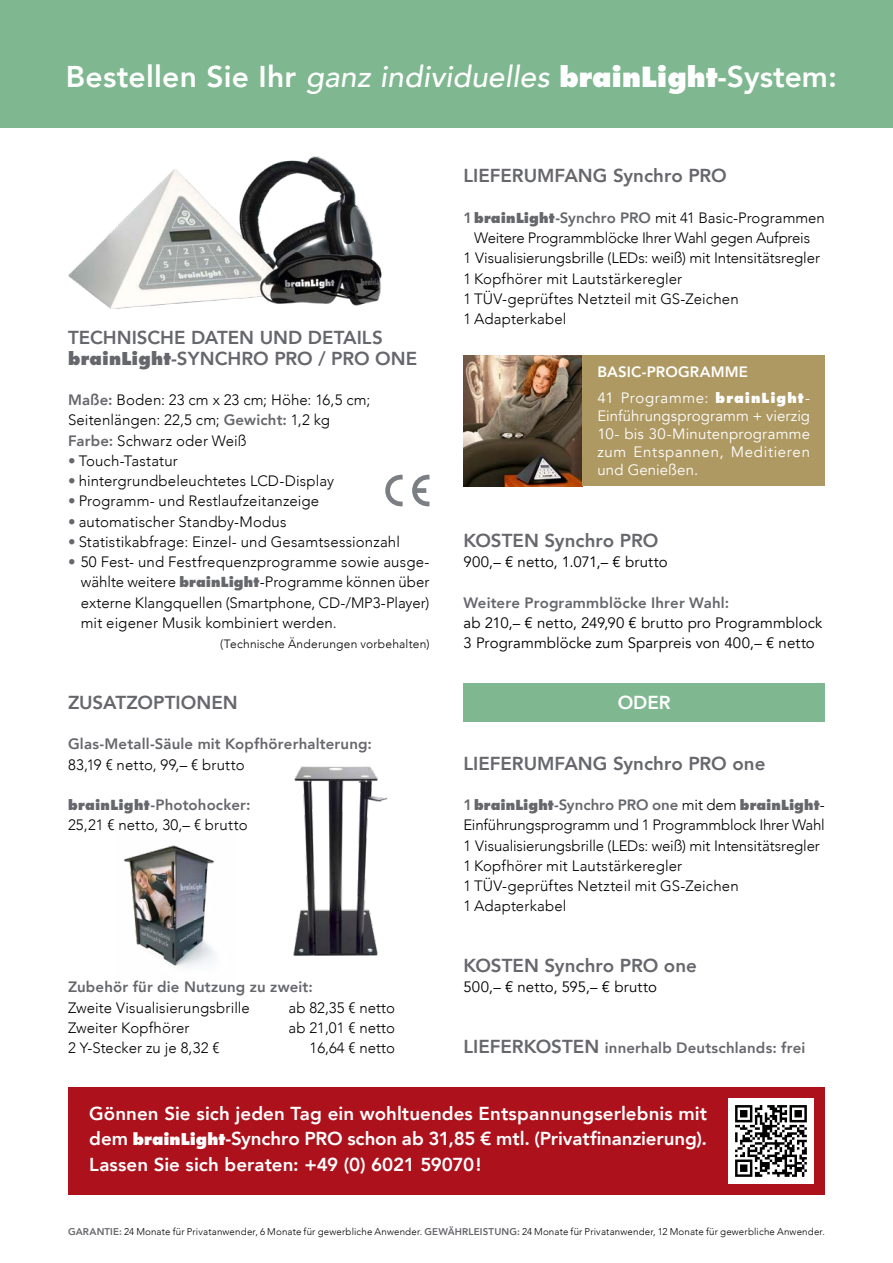
<style>
.page{position:relative;width:893px;height:1263px;background:#fff}
.page>*{position:absolute;margin:0;border:0;box-sizing:border-box;transform-origin:0 0}
.t1{font:800 30px "Avenir";letter-spacing:.01em;color:#fff}
.t2{font:800 18.75px/25.5px "Avenir";letter-spacing:-.005em;color:#fff;text-align:justify}
.t3{font:800 18.75px/20.2px "Avenir";color:#66676c}
.t4{font:300 15px/20.2px "Avenir";letter-spacing:.005em;color:#000}
.t5{font:800 15px "Avenir";letter-spacing:.01em;color:#66676c}
.t6{font:15px/20.2px "Avenir";letter-spacing:.005em;color:#000}
.t7{font:15px/18px "Avenir";letter-spacing:.035em;color:#fff;text-align:justify}
.t8{font:300 15px "Avenir";letter-spacing:-.02em;color:#000}
.t9{font:800 15px/25.5px "Avenir";letter-spacing:.01em;color:#fff}
.t10{font:800 13.5px "Futura";letter-spacing:.005em;color:#66676c}
.t11{font:300 12px "Avenir";letter-spacing:.02em;color:#000}
.t12{font:300 9.75px "Avenir";letter-spacing:.015em;color:#000}
.s1{font-weight:500;font-style:italic}
.s2{font-family:"Futura";font-size:27px}
.s3{font-family:"Futura";font-size:17.25px}
.s4{font-weight:800;color:#66676c}
.s5{color:#66676c}
.s6{font-family:"Futura";font-weight:800;font-size:13.5px;color:#66676c}
.s7{font-weight:400}
.s8{font-family:"Futura";font-size:13.5px}
.s9{font-family:"Avenir";font-size:15px}
.s10{font-family:"Avenir";font-weight:300;font-size:15px;color:#000}
.s11{font-size:18.75px}
.s12{font-family:"Futura";font-size:15.75px}
</style>
<div class="page">
<img style="left:293px;top:766px;width:95px;height:190px">
<img style="left:463px;top:355px;width:120px;height:131px">
<img style="left:124px;top:845px;width:91px;height:123px">
<img style="left:68px;top:156px;width:314px;height:153px">
<div style="left:68px;top:1087px;width:757px;height:108px;background:#ad111c"></div>
<div style="left:0;top:0;width:893px;height:128px;background:#7fb890"></div>
<div style="left:583px;top:355px;width:242px;height:131px;background:#ae9963"></div>
<div style="left:463px;top:683px;width:362px;height:38px;background:#7fb890"></div>
<svg style="left:385px;top:475px;width:18px;height:31px"></svg>
<svg style="left:412px;top:475px;width:17px;height:31px"></svg>
<div style="left:728px;top:1098px;width:85px;height:85px;background:#fff"></div>
<svg style="left:735px;top:1105px;width:72px;height:72px"></svg>
<h1 class="t1" style="left:66px;top:53px;width:772px">Bestellen Sie Ihr <span class="s1">ganz individuelles</span> <span class="s2">brainLight</span>-System:</h1>
<p class="t3" style="left:68px;top:328px;width:351px">TECHNISCHE DATEN UND DETAILS <span class="s3">brainLight</span>-SYNCHRO PRO / PRO ONE</p>
<p class="t4" style="left:68px;top:390px;width:304px"><span class="s4">Maße:</span> Boden: 23 cm x 23 cm; Höhe: 16,5 cm;<br>Seitenlängen: 22,5 cm; <span class="s4">Gewicht:</span> 1,2 kg<br><span class="s4">Farbe:</span> Schwarz oder Weiß</p>
<p class="t4" style="left:68px;top:451px;width:111px"><span class="s5">•</span> Touch-Tastatur</p>
<p class="t4" style="left:68px;top:471px;width:268px"><span class="s5">•</span> hintergrundbeleuchtetes LCD-Display</p>
<p class="t4" style="left:68px;top:491px;width:253px"><span class="s5">•</span> Programm- und Restlaufzeitanzeige</p>
<p class="t4" style="left:68px;top:511px;width:220px"><span class="s5">•</span> automatischer Standby-Modus</p>
<p class="t4" style="left:68px;top:532px;width:333px"><span class="s5">•</span> Statistikabfrage: Einzel- und Gesamtsessionzahl</p>
<p class="t4" style="left:81px;top:552px;width:350px;text-align:justify;text-indent:-13px"><span class="s5">•</span> 50 Fest- und Festfrequenzprogramme sowie ausge&shy;wählte weitere <span class="s6">brainLight</span>-Programme können über externe Klangquellen (Smartphone, CD-/MP3-Player) mit eigener Musik kombiniert werden.</p>
<p class="t11" style="left:220px;top:637px;width:211px">(Technische Änderungen vorbehalten)</p>
<p class="t3" style="left:68px;top:692px;width:171px">ZUSATZOPTIONEN</p>
<p class="t5" style="left:68px;top:732px;width:306px">Glas-Metall-Säule mit Kopfhörerhalterung:</p>
<p class="t4" style="left:68px;top:754px;width:178px">83,19 € netto, 99,– € brutto</p>
<p class="t4" style="left:68px;top:795px;width:184px"><span class="s6">brainLight</span><span class="s4">-Photohocker:<br></span>25,21 € netto, 30,– € brutto</p>
<p class="t5" style="left:68px;top:975px;width:246px">Zubehör für die Nutzung zu zweit:</p>
<p class="t4" style="left:68px;top:997px;width:183px">Zweite Visualisierungsbrille</p>
<p class="t4" style="left:289px;top:997px;width:108px">ab 82,35 € netto</p>
<p class="t4" style="left:68px;top:1018px;width:123px">Zweiter Kopfhörer</p>
<p class="t4" style="left:289px;top:1018px;width:108px">ab 21,01 € netto</p>
<p class="t4" style="left:68px;top:1038px;width:153px">2 Y-Stecker zu je 8,32 €</p>
<p class="t4" style="left:310px;top:1038px;width:87px">16,64 € netto</p>
<p class="t3" style="left:463px;top:166px;width:265px">LIEFERUMFANG Synchro PRO</p>
<p class="t4" style="left:463px;top:208px;width:363px"><span class="s4">1</span><span class="s6">brainLight</span><span class="s4">-Synchro PRO</span> mit 41 Basic-Programmen</p>
<p class="t8" style="left:474px;top:229px;width:337px">Weitere Programmblöcke Ihrer Wahl gegen Aufpreis</p>
<p class="t4" style="left:463px;top:248px;width:358px">1 Visualisierungsbrille (LEDs: weiß) mit Intensitätsregler</p>
<p class="t4" style="left:463px;top:268px;width:220px">1 Kopfhörer mit Lautstärkeregler</p>
<p class="t4" style="left:463px;top:289px;width:277px">1 TÜV-geprüftes Netzteil mit GS-Zeichen</p>
<p class="t4" style="left:463px;top:309px;width:104px">1 Adapterkabel</p>
<p class="t9" style="left:597px;top:359px;width:214px">BASIC-PROGRAMME<br><span class="s7">41 Programme:</span> <span class="s8">brainLight</span><span class="s7">-</span></p>
<p class="t7" style="left:597px;top:407px;width:214px">Einführungsprogramm + vierzig 10- bis 30-Minutenprogramme zum Entspannen, Meditieren und Genießen.</p>
<p class="t3" style="left:463px;top:530px;width:196px">KOSTEN Synchro PRO</p>
<p class="t6" style="left:463px;top:552px;width:206px">900,– € netto, 1.071,– € brutto</p>
<p class="t5" style="left:463px;top:591px;width:267px">Weitere Programmblöcke Ihrer Wahl:</p>
<p class="t6" style="left:463px;top:613px;width:360px">ab 210,– € netto, 249,90 € brutto pro Programmblock<br>3 Programmblöcke zum Sparpreis von 400,– € netto</p>
<p class="t2" style="left:618px;top:690px;width:55px">ODER</p>
<p class="t3" style="left:463px;top:753px;width:303px">LIEFERUMFANG Synchro PRO one</p>
<p class="t10" style="left:463px;top:796px;width:363px"><span class="s9">1</span>brainLight<span class="s9">-Synchro PRO one</span> <span class="s10">mit dem</span> brainLight<span class="s10">-</span></p>
<p class="t4" style="left:463px;top:815px;width:363px">Einführungsprogramm und 1 Programmblock Ihrer Wahl 1 Visualisierungsbrille (LEDs: weiß) mit Intensitätsregler 1 Kopfhörer mit Lautstärkeregler<br>1 TÜV-geprüftes Netzteil mit GS-Zeichen<br>1 Adapterkabel</p>
<p class="t3" style="left:463px;top:955px;width:235px">KOSTEN Synchro PRO one</p>
<p class="t6" style="left:463px;top:977px;width:195px">500,– € netto, 595,– € brutto</p>
<p class="t5" style="left:463px;top:1036px;width:343px"><span class="s11">LIEFERKOSTEN</span> innerhalb Deutschlands: frei</p>
<p class="t2" style="left:89px;top:1100px;width:619px">Gönnen Sie sich jeden Tag ein wohltuendes Entspannungserlebnis mit dem <span class="s12">brainLight</span>-Synchro PRO schon ab 31,85 € mtl. (Privatfinanzierung).<br>Lassen Sie sich beraten: +49 (0) 6021 59070!</p>
<p class="t12" style="left:68px;top:1226px;width:758px"><span class="s4">GARANTIE:</span> 24 Monate für Privatanwender, 6 Monate für gewerbliche Anwender. <span class="s4">GEWÄHRLEISTUNG:</span> 24 Monate für Privatanwender, 12 Monate für gewerbliche Anwender.</p>
</div>
